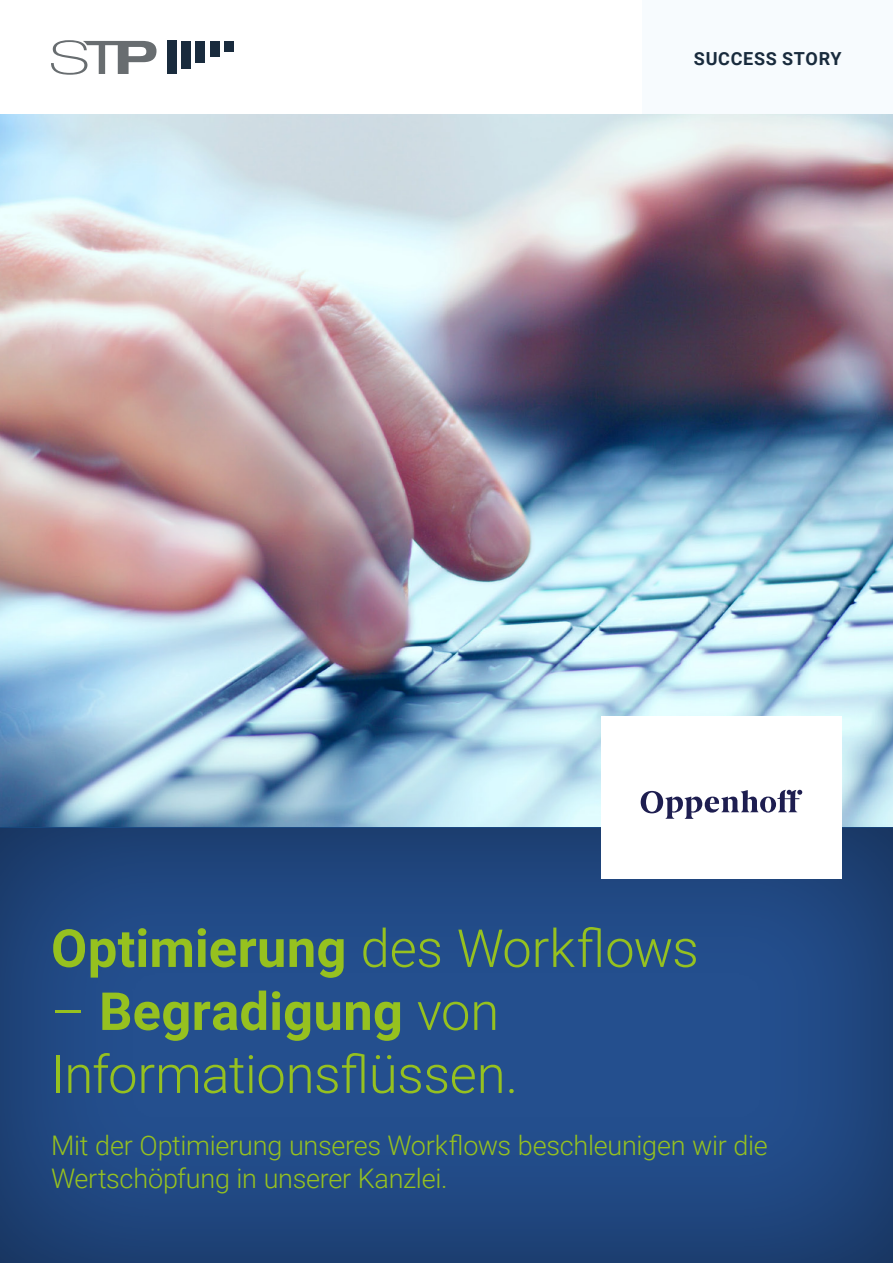
<style>
.page{position:relative;width:893px;height:1263px;background:#fff}
.page>*{position:absolute;margin:0;border:0;box-sizing:border-box;transform-origin:0 0}
.Shading_title{font:300 52.5px/63px "Roboto";letter-spacing:-.005em;color:#96c11f}
.t1{font:300 27px/32.4px "Roboto";letter-spacing:-.01em;color:#96c11f}
.t2{font:700 18px "Roboto";letter-spacing:.04em;color:#192b3d}
.s1{font-weight:700}
</style>
<div class="page">
<div style="left:167px;top:41px;width:10px;height:33px;background:#192b3d"></div>
<div style="left:181px;top:41px;width:10px;height:27px;background:#192b3d"></div>
<div style="left:195px;top:41px;width:10px;height:22px;background:#192b3d"></div>
<div style="left:210px;top:41px;width:10px;height:16px;background:#192b3d"></div>
<div style="left:224px;top:41px;width:10px;height:10px;background:#192b3d"></div>
<svg style="left:51px;top:40px;width:105px;height:35px"></svg>
<div style="left:643px;top:0;width:250px;height:115px;background:#f7fbfe"></div>
<div style="left:0;top:821px;width:893px;height:442px;background:#1d1d1b;opacity:.5"></div>
<img style="left:0;top:115px;width:893px;height:713px">
<div style="left:601px;top:716px;width:241px;height:163px;background:#fff"></div>
<svg style="left:641px;top:790px;width:161px;height:29px"></svg>
<p class="t2" style="left:694px;top:46px;width:149px">SUCCESS STORY</p>
<p class="Shading_title" style="left:51px;top:915px;width:649px"><span class="s1">Optimierung</span> des Workflows</p>
<p class="Shading_title" style="left:51px;top:978px;width:469px">– <span class="s1">Begradigung</span> von<br>Informationsflüssen.</p>
<p class="t1" style="left:51px;top:1128px;width:718px">Mit der Optimierung unseres Workflows beschleunigen wir die<br>Wertschöpfung in unserer Kanzlei.</p>
</div>
